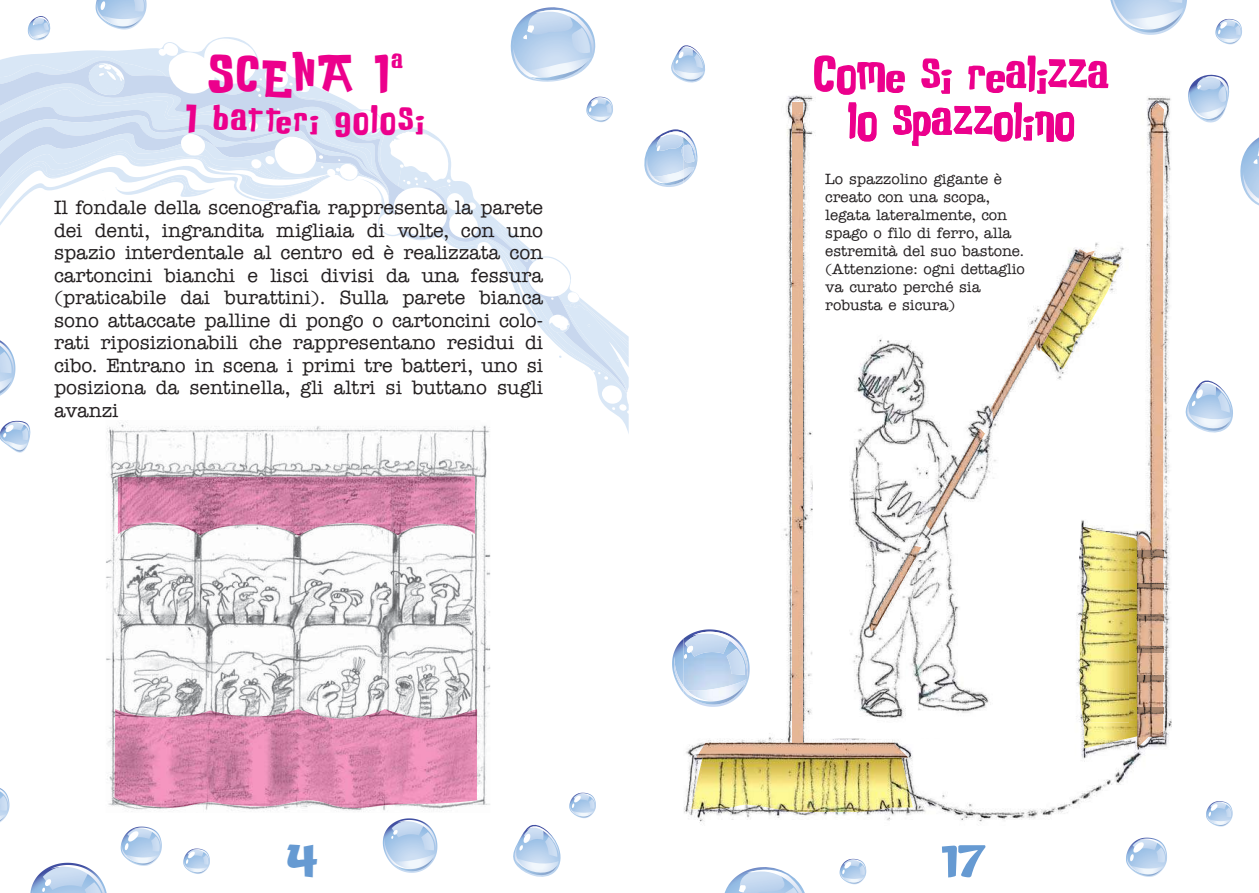
<style>
.page{position:relative;width:1259px;height:893px;background:#fff}
.page>*{position:absolute;margin:0;border:0;box-sizing:border-box;transform-origin:0 0}
.t1{font:54.6px "Buka Bird";letter-spacing:.075em;color:#ec008c;scale:.71 1}
.t2{font:45px "Buka Bird";color:#669ad2}
.t3{font:42px "Buka Bird";letter-spacing:.075em;color:#ec008c;scale:.71 1}
.t4{font:500 19.5px/22.5px "American Typewriter";color:#231f20;text-align:justify}
.t5{font:500 15px/18px "American Typewriter";color:#231f20}
</style>
<div class="page">
<svg style="left:121px;top:827px;width:41px;height:39px"></svg>
<svg style="left:0;top:788px;width:9px;height:34px"></svg>
<svg style="left:183px;top:848px;width:27px;height:26px"></svg>
<svg style="left:569px;top:793px;width:27px;height:25px"></svg>
<svg style="left:383px;top:818px;width:54px;height:55px"></svg>
<svg style="left:30px;top:863px;width:77px;height:30px"></svg>
<svg style="left:513px;top:824px;width:48px;height:53px"></svg>
<svg style="left:0;top:420px;width:31px;height:33px"></svg>
<img style="left:106px;top:423px;width:384px;height:389px">
<img style="left:118px;top:476px;width:357px;height:60px">
<img style="left:114px;top:709px;width:363px;height:99px">
<svg style="left:839px;top:859px;width:27px;height:25px"></svg>
<svg style="left:1126px;top:838px;width:41px;height:39px"></svg>
<svg style="left:1206px;top:801px;width:26px;height:26px"></svg>
<svg style="left:1215px;top:19px;width:27px;height:25px"></svg>
<svg style="left:724px;top:867px;width:81px;height:26px"></svg>
<svg style="left:1188px;top:74px;width:71px;height:132px"></svg>
<svg style="left:1110px;top:0;width:77px;height:35px"></svg>
<svg style="left:1185px;top:380px;width:48px;height:53px"></svg>
<svg style="left:671px;top:45px;width:34px;height:38px"></svg>
<svg style="left:942px;top:845px;width:43px;height:32px"></svg>
<img style="left:747px;top:95px;width:66px;height:626px">
<img style="left:856px;top:97px;width:315px;height:98px">
<img style="left:1164px;top:195px;width:6px;height:53px">
<img style="left:1123px;top:248px;width:48px;height:533px">
<img style="left:684px;top:721px;width:439px;height:101px">
<img style="left:683px;top:629px;width:64px;height:78px">
<img style="left:693px;top:679px;width:53px;height:22px">
<img style="left:685px;top:633px;width:7px;height:6px">
<svg style="left:672px;top:639px;width:21px;height:53px"></svg>
<img style="left:692px;top:632px;width:56px;height:46px">
<img style="left:683px;top:685px;width:5px;height:16px">
<img style="left:688px;top:684px;width:56px;height:20px">
<img style="left:694px;top:153px;width:4px;height:18px">
<img style="left:694px;top:143px;width:3px;height:21px">
<svg style="left:644px;top:129px;width:50px;height:58px"></svg>
<svg style="left:814px;top:55px;width:91px;height:40px"></svg>
<svg style="left:921px;top:58px;width:31px;height:36px"></svg>
<svg style="left:968px;top:56px;width:140px;height:38px"></svg>
<img style="left:848px;top:102px;width:8px;height:37px">
<img style="left:857px;top:112px;width:19px;height:30px">
<img style="left:893px;top:105px;width:18px;height:30px">
<img style="left:912px;top:112px;width:18px;height:34px">
<img style="left:952px;top:118px;width:41px;height:17px">
<img style="left:932px;top:108px;width:20px;height:27px">
<img style="left:953px;top:106px;width:39px;height:28px">
<img style="left:993px;top:112px;width:19px;height:30px">
<img style="left:1014px;top:102px;width:8px;height:37px">
<img style="left:1023px;top:116px;width:11px;height:25px">
<img style="left:1035px;top:111px;width:39px;height:31px">
<div style="left:792px;top:102px;width:10px;height:641px;background:#e5b696"></div>
<img style="left:691px;top:757px;width:222px;height:55px">
<img style="left:696px;top:743px;width:212px;height:14px">
<img style="left:1083px;top:537px;width:54px;height:211px">
<img style="left:1137px;top:103px;width:27px;height:645px">
<img style="left:1137px;top:550px;width:27px;height:6px">
<img style="left:1137px;top:583px;width:27px;height:6px">
<img style="left:1137px;top:615px;width:27px;height:5px">
<img style="left:1137px;top:647px;width:27px;height:5px">
<img style="left:1137px;top:676px;width:27px;height:5px">
<img style="left:1137px;top:707px;width:27px;height:6px">
<svg style="left:812px;top:185px;width:286px;height:553px"></svg>
<img style="left:1095px;top:237px;width:34px;height:486px">
<img style="left:849px;top:237px;width:246px;height:486px">
<img style="left:849px;top:237px;width:162px;height:3px">
<img style="left:849px;top:245px;width:175px;height:11px">
<img style="left:849px;top:263px;width:20px;height:13px">
<img style="left:849px;top:281px;width:20px;height:13px">
<img style="left:849px;top:299px;width:20px;height:13px">
<img style="left:1094px;top:256px;width:25px;height:113px">
<img style="left:869px;top:249px;width:225px;height:382px">
<img style="left:909px;top:525px;width:25px;height:23px">
<img style="left:978px;top:408px;width:14px;height:28px">
<svg style="left:0;top:0;width:628px;height:400px"></svg>
<h1 class="t1" style="left:208px;top:37px;width:276px">SCENA 1<sup>a</sup></h1>
<h3 class="t3" style="left:186px;top:91px;width:337px">I batteri golosi</h3>
<p class="t4" style="left:54px;top:198px;width:490px">Il fondale della scenografia rappresenta la parete dei denti, ingrandita migliaia di volte, con uno spazio interdentale al centro ed è realizzata con cartoncini bianchi e lisci divisi da una fessura (praticabile dai burattini). Sulla parete bianca sono attaccate palline di pongo o cartoncini colo&shy;rati riposizionabili che rappresentano residui di cibo. Entrano in scena i primi tre batteri, uno si posiziona da sentinella, gli altri si buttano sugli avanzi</p>
<h2 class="t2" style="left:287px;top:831px;width:33px">4</h2>
<p class="t5" style="left:825px;top:171px;width:201px">Lo spazzolino gigante è creato con una scopa, legata lateralmente, con spago o filo di ferro, alla estremità del suo bastone. (Attenzione: ogni dettaglio va curato perché sia robusta e sicura)</p>
</div>
